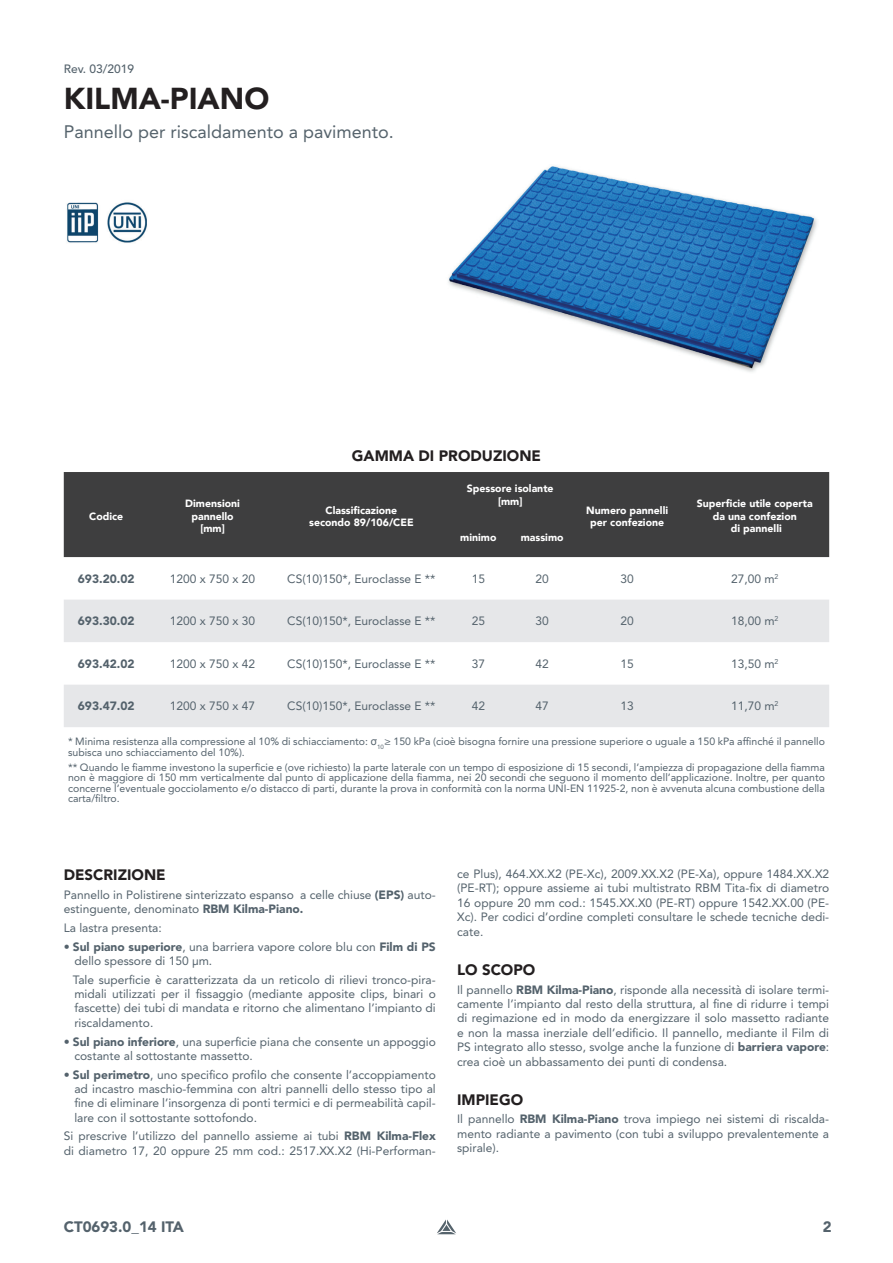
<style>
.page{position:relative;width:893px;height:1263px;background:#fff}
.page>*{position:absolute;margin:0;border:0;box-sizing:border-box;transform-origin:0 0}
.t1{font:900 30px "Avenir LT Pro";color:#231f20}
.t2{font:18px "Avenir LT Pro";color:#55636c}
.t3{font:900 15px "Avenir LT Pro";color:#231f20}
.t4{font:900 15px "Avenir LT Pro";color:#54626c}
.t5{font:12px/14.4px "Avenir LT Pro";color:#54626c;text-align:justify}
.t6{font:900 12px "Avenir LT Pro";color:#54626c}
.t7{font:500 12px "Avenir LT Pro";color:#54626c}
.t8{font:10.5px/10.5px "Avenir LT Pro";color:#54626c}
.t9{font:900 10.5px/12.6px "Avenir";color:#fff;text-align:center}
.s1{font-family:"Arial"}
.s2{font-weight:900}
</style>
<div class="page">
<svg style="left:437px;top:1219px;width:19px;height:15px"></svg>
<div style="left:64px;top:472px;width:765px;height:85px;background:#3e3e3f"></div>
<svg style="left:64px;top:600px;width:765px;height:127px;fill:#e6e7e9"></svg>
<img style="left:67px;top:202px;width:80px;height:41px">
<img style="left:448px;top:166px;width:369px;height:206px">
<p class="t7" style="left:64px;top:62px;width:72px">Rev. 03/2019</p>
<h1 class="t1" style="left:64px;top:80px;width:207px">KILMA-PIANO</h1>
<h2 class="t2" style="left:64px;top:121px;width:332px">Pannello per riscaldamento a pavimento.</h2>
<p class="t9" style="left:89px;top:510px;width:36px">Codice</p>
<p class="t3" style="left:352px;top:446px;width:191px">GAMMA DI PRODUZIONE</p>
<p class="t9" style="left:185px;top:497px;width:56px">Dimensioni pannello [mm]</p>
<p class="t9" style="left:309px;top:503px;width:106px">Classificazione secondo 89/106/CEE</p>
<p class="t9" style="left:467px;top:482px;width:88px">Spessore isolante [mm]</p>
<p class="t9" style="left:460px;top:531px;width:38px">minimo</p>
<p class="t9" style="left:521px;top:531px;width:44px">massimo</p>
<p class="t9" style="left:586px;top:503px;width:83px">Numero pannelli per confezione</p>
<p class="t9" style="left:697px;top:497px;width:117px">Superficie utile coperta da una confezion<br>di pannelli</p>
<p class="t6" style="left:78px;top:571px;width:58px">693.20.02</p>
<p class="t5" style="left:170px;top:571px;width:87px">1200 x 750 x 20</p>
<p class="t5" style="left:287px;top:571px;width:150px">CS(10)150*, Euroclasse E **</p>
<p class="t5" style="left:472px;top:571px;width:15px">15</p>
<p class="t5" style="left:535px;top:571px;width:15px">20</p>
<p class="t5" style="left:620px;top:571px;width:15px">30</p>
<p class="t5" style="left:731px;top:571px;width:49px">27,00 m<sup>2</sup></p>
<p class="t6" style="left:78px;top:614px;width:58px">693.30.02</p>
<p class="t5" style="left:170px;top:614px;width:87px">1200 x 750 x 30</p>
<p class="t5" style="left:287px;top:614px;width:150px">CS(10)150*, Euroclasse E **</p>
<p class="t5" style="left:472px;top:614px;width:15px">25</p>
<p class="t5" style="left:535px;top:614px;width:15px">30</p>
<p class="t5" style="left:620px;top:614px;width:15px">20</p>
<p class="t5" style="left:731px;top:614px;width:49px">18,00 m<sup>2</sup></p>
<p class="t6" style="left:78px;top:656px;width:58px">693.42.02</p>
<p class="t5" style="left:170px;top:656px;width:87px">1200 x 750 x 42</p>
<p class="t5" style="left:287px;top:656px;width:150px">CS(10)150*, Euroclasse E **</p>
<p class="t5" style="left:472px;top:656px;width:15px">37</p>
<p class="t5" style="left:535px;top:656px;width:15px">42</p>
<p class="t5" style="left:620px;top:656px;width:15px">15</p>
<p class="t5" style="left:731px;top:656px;width:49px">13,50 m<sup>2</sup></p>
<p class="t6" style="left:78px;top:699px;width:58px">693.47.02</p>
<p class="t5" style="left:170px;top:699px;width:87px">1200 x 750 x 47</p>
<p class="t5" style="left:287px;top:699px;width:150px">CS(10)150*, Euroclasse E **</p>
<p class="t5" style="left:472px;top:699px;width:15px">42</p>
<p class="t5" style="left:535px;top:699px;width:15px">47</p>
<p class="t5" style="left:620px;top:699px;width:15px">13</p>
<p class="t5" style="left:731px;top:699px;width:49px">11,70 m<sup>2</sup></p>
<p class="t8" style="left:68px;top:736px;width:758px">* Minima resistenza alla compressione al 10% di schiacciamento: <span class="s1">σ</span><sub>10</sub>≥ 150 kPa (cioè bisogna fornire una pressione superiore o uguale a 150 kPa affinché il pannello subisca uno schiacciamento del 10%).</p>
<p class="t8" style="left:68px;top:761px;width:758px;text-align:justify">** Quando le fiamme investono la superficie e (ove richiesto) la parte laterale con un tempo di esposizione di 15 secondi, l’ampiezza di propagazione della fiamma non è maggiore di 150 mm verticalmente dal punto di applicazione della fiamma, nei 20 secondi che seguono il momento dell’applicazione. Inoltre, per quanto concerne l’eventuale gocciolamento e/o distacco di parti, durante la prova in conformità con la norma UNI-EN 11925-2, non è avvenuta alcuna combustione della carta/filtro.</p>
<p class="t3" style="left:64px;top:866px;width:103px">DESCRIZIONE</p>
<p class="t5" style="left:64px;top:887px;width:374px">Pannello in Polistirene sinterizzato espanso a celle chiuse <span class="s2">(EPS)</span> auto&shy;estinguente, denominato <span class="s2">RBM Kilma-Piano.</span></p>
<p class="t5" style="left:64px;top:920px;width:100px">La lastra presenta:</p>
<p class="t5" style="left:74px;top:939px;width:363px;text-indent:-11px">• <span class="s2">Sul piano superiore</span>, una barriera vapore colore blu con <span class="s2">Film di PS </span>dello spessore di 150 μm.</p>
<p class="t5" style="left:73px;top:972px;width:365px">Tale superficie è caratterizzata da un reticolo di rilievi tronco-pira&shy;midali utilizzati per il fissaggio (mediante apposite clips, binari o fascette) dei tubi di mandata e ritorno che alimentano l’impianto di riscaldamento.</p>
<p class="t5" style="left:74px;top:1034px;width:363px;text-indent:-11px">• <span class="s2">Sul piano inferiore</span>, una superficie piana che consente un appoggio costante al sottostante massetto.</p>
<p class="t5" style="left:74px;top:1067px;width:363px;text-indent:-11px"><span class="s2">• Sul perimetro</span>, uno specifico profilo che consente l’accoppiamento ad incastro maschio-femmina con altri pannelli dello stesso tipo al fine di eliminare l’insorgenza di ponti termici e di permeabilità capil&shy;lare con il sottostante sottofondo.</p>
<p class="t5" style="left:64px;top:1129px;width:374px">Si prescrive l’utilizzo del pannello assieme ai tubi <span class="s2">RBM Kilma-Flex </span>di diametro 17, 20 oppure 25 mm cod.: 2517.XX.X2 (Hi-Performan-</p>
<p class="t5" style="left:457px;top:866px;width:374px">ce Plus), 464.XX.X2 (PE-Xc), 2009.XX.X2 (PE-Xa), oppure 1484.XX.X2 (PE-RT); oppure assieme ai tubi multistrato RBM Tita-fix di diametro 16 oppure 20 mm cod.: 1545.XX.X0 (PE-RT) oppure 1542.XX.00 (PE-Xc). Per codici d’ordine completi consultare le schede tecniche dedi&shy;cate.</p>
<p class="t3" style="left:457px;top:960px;width:80px">LO SCOPO</p>
<p class="t5" style="left:457px;top:982px;width:374px">Il pannello <span class="s2">RBM Kilma-Piano</span>, risponde alla necessità di isolare termi&shy;camente l’impianto dal resto della struttura, al fine di ridurre i tempi di regimazione ed in modo da energizzare il solo massetto radiante e non la massa inerziale dell’edificio. Il pannello, mediante il Film di PS integrato allo stesso, svolge anche la funzione di <span class="s2">barriera vapore</span>: crea cioè un abbassamento dei punti di condensa.</p>
<p class="t3" style="left:457px;top:1090px;width:68px">IMPIEGO</p>
<p class="t5" style="left:457px;top:1112px;width:374px">Il pannello <span class="s2">RBM Kilma-Piano</span> trova impiego nei sistemi di riscalda&shy;mento radiante a pavimento (con tubi a sviluppo prevalentemente a spirale).</p>
<p class="t4" style="left:64px;top:1218px;width:122px">CT0693.0_14 ITA</p>
<p class="t4" style="left:823px;top:1218px;width:10px">2</p>
</div>
